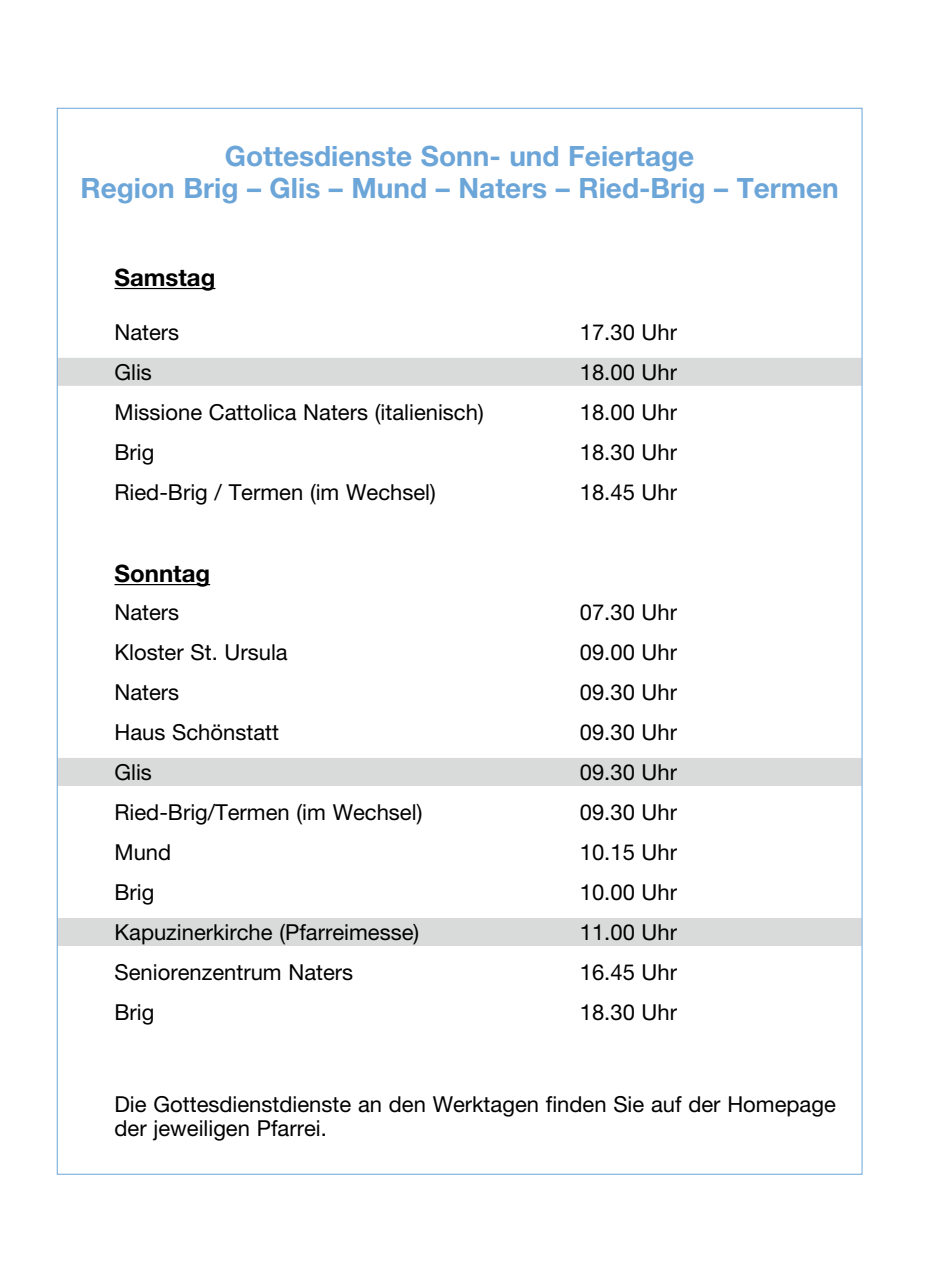
<style>
.page{position:relative;width:942px;height:1276px;background:#fff}
.page>*{position:absolute;margin:0;border:0;box-sizing:border-box;transform-origin:0 0}
.t1{font:700 28px/32px "Helvetica Neue LT Pro";color:#6ca5d8;text-align:center}
.t2{font:700 24px "Helvetica Neue LT Pro";color:#000}
.t3{font:22px/24px "Helvetica Neue LT Pro";color:#000}
</style>
<div class="page">
<hr style="left:114px;top:288px;width:101px;height:1px;background:#000">
<div style="left:58px;top:358px;width:803px;height:28px;background:#d9dada"></div>
<hr style="left:114px;top:584px;width:96px;height:1px;background:#000">
<div style="left:58px;top:758px;width:803px;height:28px;background:#d9dada"></div>
<div style="left:58px;top:918px;width:803px;height:28px;background:#d9dada"></div>
<p class="t1" style="left:80px;top:139px;width:759px">Gottesdienste Sonn- und Feiertage<br>Region Brig – Glis – Mund – Naters – Ried-Brig – Termen</p>
<p class="t2" style="left:114px;top:263px;width:102px">Samstag</p>
<p class="t3" style="left:114px;top:320px;width:66px">Naters</p>
<p class="t3" style="left:579px;top:320px;width:99px">17.30 Uhr</p>
<p class="t3" style="left:114px;top:360px;width:39px">Glis</p>
<p class="t3" style="left:579px;top:360px;width:99px">18.00 Uhr</p>
<p class="t3" style="left:114px;top:400px;width:370px">Missione Cattolica Naters (italienisch)</p>
<p class="t3" style="left:579px;top:400px;width:99px">18.00 Uhr</p>
<p class="t3" style="left:114px;top:440px;width:41px">Brig</p>
<p class="t3" style="left:579px;top:440px;width:99px">18.30 Uhr</p>
<p class="t3" style="left:114px;top:480px;width:323px">Ried-Brig / Termen (im Wechsel)</p>
<p class="t3" style="left:579px;top:480px;width:99px">18.45 Uhr</p>
<p class="t2" style="left:114px;top:559px;width:97px">Sonntag</p>
<p class="t3" style="left:114px;top:600px;width:66px">Naters</p>
<p class="t3" style="left:579px;top:600px;width:99px">07.30 Uhr</p>
<p class="t3" style="left:114px;top:640px;width:175px">Kloster St. Ursula</p>
<p class="t3" style="left:579px;top:640px;width:99px">09.00 Uhr</p>
<p class="t3" style="left:114px;top:680px;width:66px">Naters</p>
<p class="t3" style="left:579px;top:680px;width:99px">09.30 Uhr</p>
<p class="t3" style="left:114px;top:720px;width:166px">Haus Schönstatt</p>
<p class="t3" style="left:579px;top:720px;width:99px">09.30 Uhr</p>
<p class="t3" style="left:114px;top:760px;width:39px">Glis</p>
<p class="t3" style="left:579px;top:760px;width:99px">09.30 Uhr</p>
<p class="t3" style="left:114px;top:800px;width:309px">Ried-Brig/Termen (im Wechsel)</p>
<p class="t3" style="left:579px;top:800px;width:99px">09.30 Uhr</p>
<p class="t3" style="left:114px;top:840px;width:58px">Mund</p>
<p class="t3" style="left:579px;top:840px;width:99px">10.15 Uhr</p>
<p class="t3" style="left:114px;top:880px;width:41px">Brig</p>
<p class="t3" style="left:579px;top:880px;width:99px">10.00 Uhr</p>
<p class="t3" style="left:114px;top:920px;width:306px">Kapuzinerkirche (Pfarreimesse)</p>
<p class="t3" style="left:579px;top:920px;width:99px">11.00 Uhr</p>
<p class="t3" style="left:114px;top:960px;width:240px">Seniorenzentrum Naters</p>
<p class="t3" style="left:579px;top:960px;width:99px">16.45 Uhr</p>
<p class="t3" style="left:114px;top:1000px;width:41px">Brig</p>
<p class="t3" style="left:579px;top:1000px;width:99px">18.30 Uhr</p>
<p class="t3" style="left:114px;top:1092px;width:722px">Die Gottesdienstdienste an den Werktagen finden Sie auf der Homepage der jeweiligen Pfarrei.</p>
</div>
